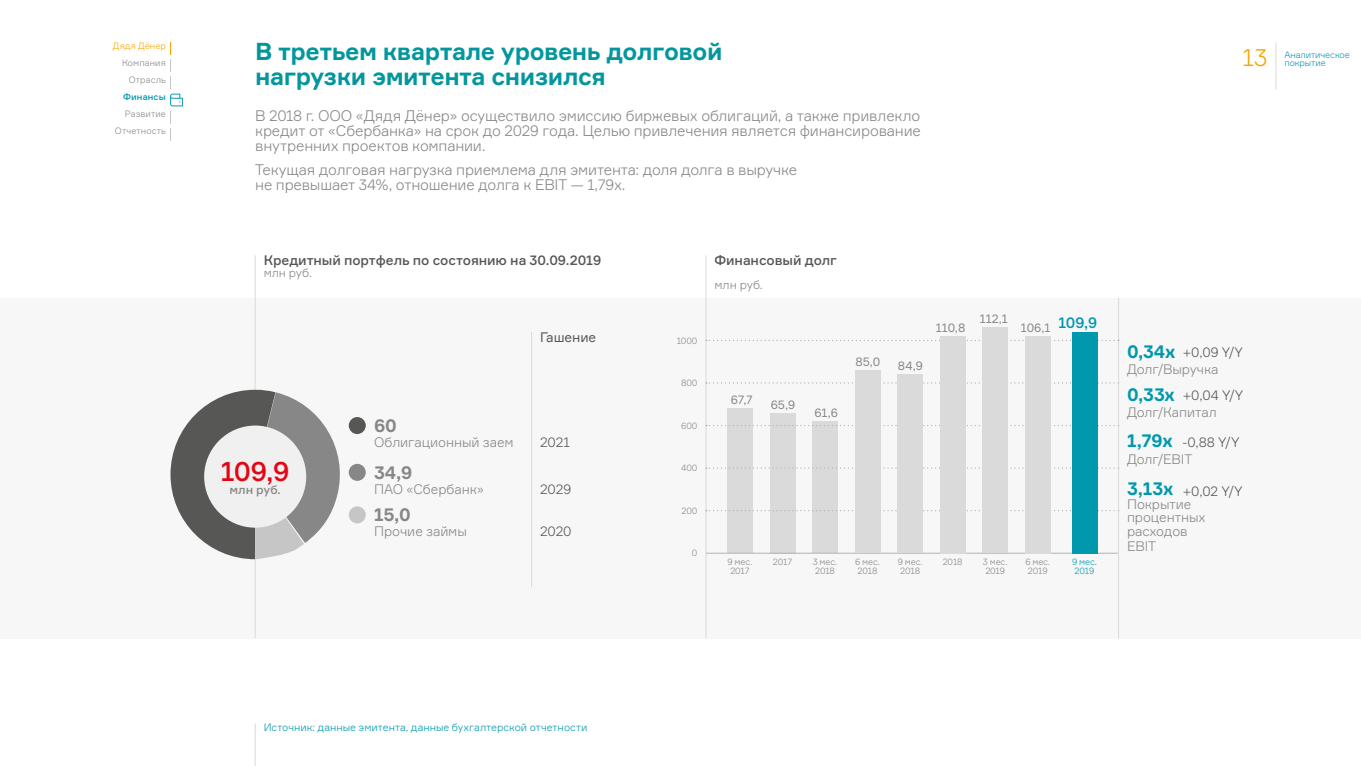
<style>
.page{position:relative;width:1361px;height:766px;background:#fff}
.page>*{position:absolute;margin:0;border:0;box-sizing:border-box;transform-origin:0 0}
.t1{font:500 27px "Formular";color:#e30613}
.t2{font:700 24px "Formular";letter-spacing:-.02em;color:#03979d}
.t3{font:300 24px "Formular";color:#f7a600}
.t4{font:700 18px "Formular";letter-spacing:-.02em;color:#0098ad}
.t5{font:700 18px "Formular";color:#878787}
.t6{font:300 15px/15px "Formular";letter-spacing:-.01em;color:#878787;text-align:justify}
.t7{font:500 15px "Formular";color:#0098ad}
.t8{font:300 13.5px/13.5px "Formular";letter-spacing:-.01em;color:#878787}
.t9{font:500 13.5px "Formular";letter-spacing:-.01em;color:#575756}
.t10{font:300 13.5px "Formular";letter-spacing:-.015em;color:#575756}
.t11{font:13.5px "Formular";letter-spacing:-.005em;color:#575756}
.t12{font:12px "Formular";color:#878787}
.t13{font:300 12px "Formular";letter-spacing:-.005em;color:#878787}
.t14{font:500 12px "Formular";color:#878787}
.t15{font:300 10.5px "Formular";letter-spacing:.005em;color:#0098ad}
.t16{font:300 9px/9px "Formular";letter-spacing:-.01em;color:#878787}
.t17{font:300 9px/17px "Formular";letter-spacing:.01em;color:#878787;text-align:right}
.t18{font:300 9px/9px "Formular";letter-spacing:-.01em;color:#0098ad}
.t19{font:300 9px "Formular";letter-spacing:.01em;color:#f7a600}
.t20{font:500 9px "Formular";letter-spacing:.005em;color:#0098ad}
</style>
<div class="page">
<div style="left:0;top:298px;width:1361px;height:340px;background:#f7f7f7"></div>
<hr style="left:1275px;top:43px;width:1px;height:46px;background:#dadada">
<div style="left:812px;top:421px;width:26px;height:132px;background:#dadada"></div>
<div style="left:727px;top:408px;width:26px;height:145px;background:#dadada"></div>
<div style="left:770px;top:412px;width:25px;height:141px;background:#dadada"></div>
<hr style="left:255px;top:255px;width:1px;height:383px;background:#dadada">
<svg style="left:170px;top:43px;width:13px;height:97px"></svg>
<div style="left:349px;top:417px;width:17px;height:17px;background:#575756;border-radius:50%"></div>
<div style="left:349px;top:463px;width:17px;height:17px;background:#878787;border-radius:50%"></div>
<div style="left:349px;top:506px;width:17px;height:17px;background:#c6c6c6;border-radius:50%"></div>
<hr style="left:531px;top:332px;width:1px;height:255px;background:#dadada">
<hr style="left:705px;top:255px;width:1px;height:383px;background:#dadada">
<hr style="left:706px;top:552px;width:411px;height:1px;background:#b3b2b2">
<svg style="left:706px;top:510px;width:412px;height:1px"></svg>
<svg style="left:706px;top:467px;width:412px;height:1px"></svg>
<svg style="left:706px;top:425px;width:412px;height:1px"></svg>
<svg style="left:706px;top:382px;width:412px;height:1px"></svg>
<hr style="left:1118px;top:298px;width:1px;height:340px;background:#dadada">
<div style="left:855px;top:370px;width:25px;height:183px;background:#dadada"></div>
<svg style="left:706px;top:340px;width:413px;height:1px"></svg>
<div style="left:897px;top:374px;width:26px;height:179px;background:#dadada"></div>
<svg style="left:170px;top:389px;width:179px;height:170px"></svg>
<div style="left:204px;top:425px;width:102px;height:102px;background:#f0f0f1;border-radius:50%"></div>
<div style="left:1071px;top:332px;width:26px;height:221px;background:#0098ad"></div>
<div style="left:940px;top:336px;width:25px;height:217px;background:#dadada"></div>
<div style="left:982px;top:327px;width:26px;height:226px;background:#dadada"></div>
<hr style="left:255px;top:723px;width:1px;height:42px;background:#dadada">
<div style="left:1025px;top:336px;width:25px;height:217px;background:#dadada"></div>
<p class="t19" style="left:113px;top:40px;width:54px">Дядя Дёнер</p>
<p class="t17" style="left:122px;top:54px;width:45px">Компания<br>Отрасль</p>
<p class="t20" style="left:123px;top:91px;width:44px">Финансы</p>
<p class="t17" style="left:115px;top:105px;width:52px">Развитие<br>Отчетность</p>
<h2 class="t2" style="left:255px;top:36px;width:469px">В третьем квартале уровень долговой</h2>
<h2 class="t2" style="left:255px;top:62px;width:352px">нагрузки эмитента снизился</h2>
<p class="t6" style="left:255px;top:108px;width:667px">В 2018 г. ООО «Дядя Дёнер» осуществило эмиссию биржевых облигаций, а также привлекло кредит от «Сбербанка» на срок до 2029 года. Целью привлечения является финансирование внутренних проектов компании.</p>
<p class="t6" style="left:255px;top:162px;width:543px">Текущая долговая нагрузка приемлема для эмитента: доля долга в выручке не превышает 34%, отношение долга к EBIT — 1,79х.</p>
<p class="t9" style="left:264px;top:252px;width:339px">Кредитный портфель по состоянию на 30.09.2019</p>
<p class="t13" style="left:264px;top:265px;width:50px">млн руб.</p>
<p class="t9" style="left:714px;top:252px;width:124px">Финансовый долг</p>
<p class="t13" style="left:714px;top:277px;width:50px">млн руб.</p>
<p class="t11" style="left:540px;top:328px;width:58px">Гашение</p>
<p class="t16" style="left:677px;top:335px;width:22px">1000</p>
<p class="t12" style="left:936px;top:320px;width:31px">110,8</p>
<p class="t12" style="left:979px;top:312px;width:30px">112,1</p>
<p class="t12" style="left:1021px;top:320px;width:31px">106,1</p>
<p class="t7" style="left:1058px;top:313px;width:40px">109,9</p>
<p class="t12" style="left:855px;top:354px;width:26px">85,0</p>
<p class="t12" style="left:898px;top:358px;width:26px">84,9</p>
<p class="t16" style="left:681px;top:378px;width:18px">800</p>
<p class="t5" style="left:374px;top:414px;width:24px">60</p>
<p class="t8" style="left:374px;top:435px;width:141px">Облигационный заем</p>
<p class="t10" style="left:540px;top:433px;width:31px">2021</p>
<p class="t16" style="left:681px;top:421px;width:18px">600</p>
<p class="t12" style="left:731px;top:392px;width:23px">67,7</p>
<p class="t12" style="left:771px;top:397px;width:26px">65,9</p>
<p class="t12" style="left:814px;top:405px;width:25px">61,6</p>
<h1 class="t1" style="left:221px;top:454px;width:70px">109,9</h1>
<p class="t14" style="left:229px;top:482px;width:53px">млн руб.</p>
<p class="t5" style="left:374px;top:461px;width:39px">34,9</p>
<p class="t8" style="left:374px;top:481px;width:111px">ПАО «Сбербанк»</p>
<p class="t5" style="left:374px;top:503px;width:38px">15,0</p>
<p class="t8" style="left:374px;top:524px;width:94px">Прочие займы</p>
<p class="t10" style="left:540px;top:480px;width:33px">2029</p>
<p class="t10" style="left:540px;top:523px;width:33px">2020</p>
<p class="t16" style="left:681px;top:463px;width:18px">400</p>
<p class="t16" style="left:681px;top:506px;width:18px">200</p>
<p class="t16" style="left:692px;top:548px;width:7px">0</p>
<p class="t16" style="left:727px;top:557px;width:26px;text-align:center">9 мес.<br>2017</p>
<p class="t16" style="left:773px;top:557px;width:21px">2017</p>
<p class="t16" style="left:813px;top:557px;width:26px">3 мес.<br>2018</p>
<p class="t16" style="left:855px;top:557px;width:26px">6 мес.<br>2018</p>
<p class="t16" style="left:898px;top:557px;width:26px">9 мес.<br>2018</p>
<p class="t16" style="left:942px;top:557px;width:21px">2018</p>
<p class="t16" style="left:983px;top:557px;width:26px">3 мес.<br>2019</p>
<p class="t16" style="left:1025px;top:557px;width:26px">6 мес.<br>2019</p>
<p class="t18" style="left:1072px;top:557px;width:26px">9 мес.<br>2019</p>
<h2 class="t3" style="left:1242px;top:43px;width:27px">13</h2>
<p class="t18" style="left:1284px;top:51px;width:67px">Аналитическое</p>
<p class="t18" style="left:1284px;top:58px;width:43px">покрытие</p>
<p class="t4" style="left:1127px;top:340px;width:50px">0,34х</p>
<p class="t8" style="left:1127px;top:362px;width:93px">Долг/Выручка</p>
<p class="t10" style="left:1182px;top:344px;width:62px">+0,09 Y/Y</p>
<p class="t10" style="left:1182px;top:387px;width:62px">+0,04 Y/Y</p>
<p class="t10" style="left:1182px;top:433px;width:59px">-0,88 Y/Y</p>
<p class="t10" style="left:1182px;top:482px;width:62px">+0,02 Y/Y</p>
<p class="t4" style="left:1127px;top:383px;width:50px">0,33х</p>
<p class="t8" style="left:1127px;top:405px;width:91px">Долг/Капитал</p>
<p class="t4" style="left:1127px;top:429px;width:48px">1,79х</p>
<p class="t8" style="left:1127px;top:452px;width:67px">Долг/EBIT</p>
<p class="t4" style="left:1127px;top:477px;width:48px">3,13х</p>
<p class="t8" style="left:1127px;top:497px;width:80px">Покрытие процентных расходов</p>
<p class="t8" style="left:1127px;top:539px;width:31px">EBIT</p>
<p class="t15" style="left:264px;top:720px;width:325px">Источник: данные эмитента, данные бухгалтерской отчетности</p>
</div>
